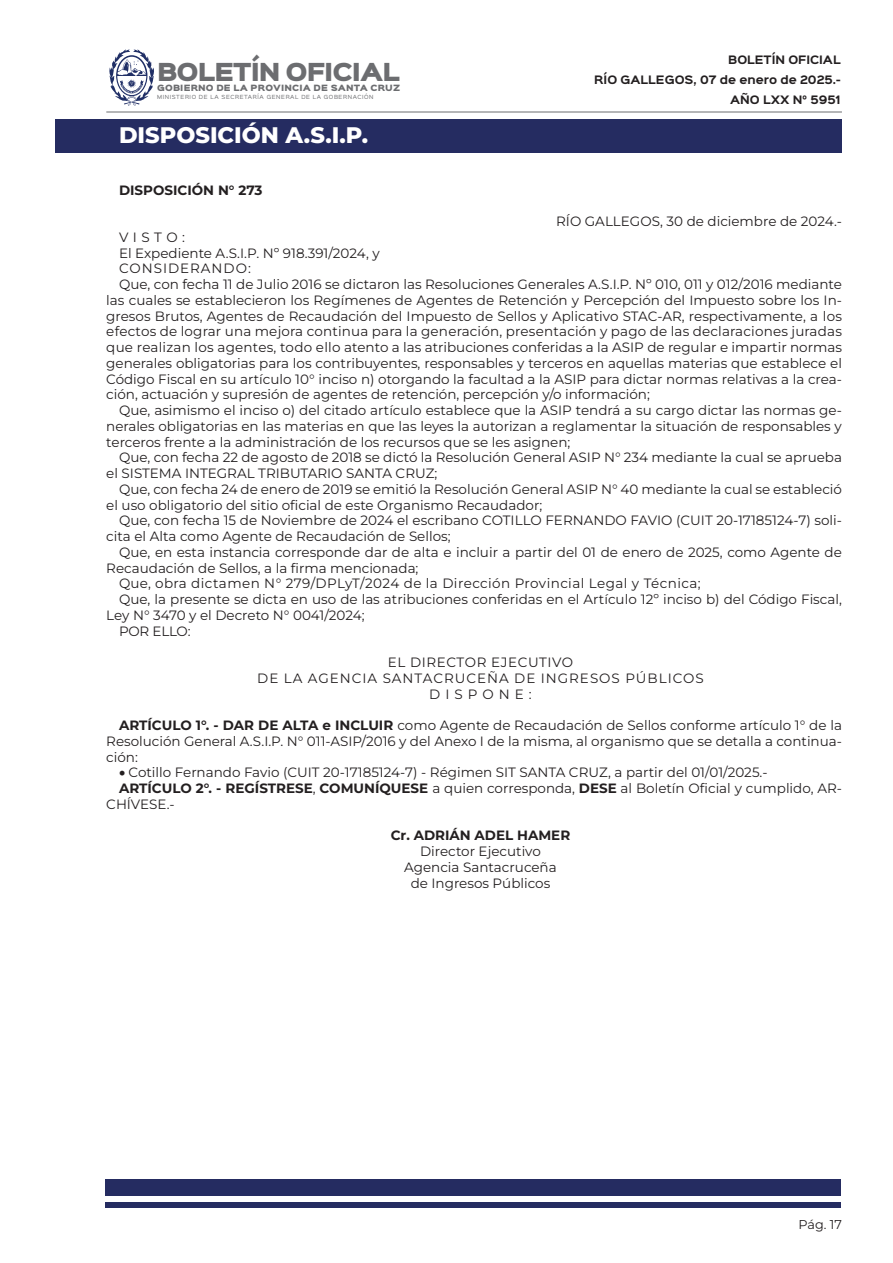
<style>
.page{position:relative;width:893px;height:1263px;background:#fff}
.page>*{position:absolute;margin:0;border:0;box-sizing:border-box;transform-origin:0 0}
.t1{font:800 22.5px "Montserrat";color:#fff}
.t2{font:22.35px "Sinkin Sans 900 X Black";letter-spacing:-.04em;color:#6c6d70}
.List_Paragraph{font:13.5px/15.8px "Montserrat";color:#231f20}
.List_Paragraph-2{font:13.5px "Montserrat";letter-spacing:.035em;color:#231f20}
.List_Paragraph-3{font:13.5px "Montserrat";letter-spacing:.07em;color:#231f20}
.t3{font:700 13.5px "Montserrat";color:#231f20}
.List_Paragraph-4{font:13.5px "Montserrat";letter-spacing:.045em;color:#231f20}
.t4{font:12.75px "Montserrat";color:#231f20}
.t5{font:700 10.5px/20px "Sinkin Sans 700";color:#231f20;text-align:right}
.t6{font:7.8px "Sinkin Sans 900 X Black";letter-spacing:.02em;color:#6c6d70}
.t7{font:5.1px "Sinkin Sans 400";letter-spacing:.12em;color:#6c6d70}
.s1{font-weight:700}
</style>
<div class="page">
<svg style="left:109px;top:49px;width:45px;height:57px"></svg>
<hr style="left:106px;top:112px;width:736px;height:1px;background:#6c6d70">
<div style="left:55px;top:119px;width:787px;height:33px;background:#252c61"></div>
<div style="left:105px;top:1179px;width:736px;height:16px;background:#252c61"></div>
<div style="left:105px;top:1202px;width:736px;height:6px;background:#252c61"></div>
<h2 class="t2" style="left:157px;top:61px;width:244px">BOLETÍN OFICIAL</h2>
<p class="t6" style="left:157px;top:84px;width:245px">GOBIERNO DE LA PROVINCIA DE SANTA CRUZ</p>
<p class="t7" style="left:157px;top:93px;width:218px">MINISTERIO DE LA SECRETARÍA GENERAL DE LA GOBERNACIÓN</p>
<p class="t1" style="left:119px;top:120px;width:251px">DISPOSICIÓN A.S.I.P.</p>
<p class="t3" style="left:119px;top:180px;width:145px">DISPOSICIÓN N° 273</p>
<p class="t5" style="left:594px;top:50px;width:248px">BOLETÍN OFICIAL<br>RÍO GALLEGOS, 07 de enero de 2025.-<br>AÑO LXX N° 5951</p>
<p class="List_Paragraph" style="left:556px;top:213px;width:287px">RÍO GALLEGOS, 30 de diciembre de 2024.-</p>
<p class="List_Paragraph" style="left:119px;top:229px;width:67px">V I S T O :</p>
<p class="List_Paragraph" style="left:119px;top:244px;width:262px">El Expediente A.S.I.P. Nº 918.391/2024, y</p>
<p class="List_Paragraph-3" style="left:119px;top:259px;width:133px">CONSIDERANDO:</p>
<p class="List_Paragraph" style="left:106px;top:276px;width:737px;text-align:justify;text-indent:13px">Que, con fecha 11 de Julio 2016 se dictaron las Resoluciones Generales A.S.I.P. Nº 010, 011 y 012/2016 mediante las cuales se establecieron los Regímenes de Agentes de Retención y Percepción del Impuesto sobre los In&shy;gresos Brutos, Agentes de Recaudación del Impuesto de Sellos y Aplicativo STAC-AR, respectivamente, a los efectos de lograr una mejora continua para la generación, presentación y pago de las declaraciones juradas que realizan los agentes, todo ello atento a las atribuciones conferidas a la ASIP de regular e impartir normas generales obligatorias para los contribuyentes, responsables y terceros en aquellas materias que establece el Código Fiscal en su artículo 10° inciso n) otorgando la facultad a la ASIP para dictar normas relativas a la crea&shy;ción, actuación y supresión de agentes de retención, percepción y/o información;</p>
<p class="List_Paragraph" style="left:106px;top:402px;width:737px;text-align:justify;text-indent:13px">Que, asimismo el inciso o) del citado artículo establece que la ASIP tendrá a su cargo dictar las normas ge&shy;nerales obligatorias en las materias en que las leyes la autorizan a reglamentar la situación de responsables y terceros frente a la administración de los recursos que se les asignen;</p>
<p class="List_Paragraph" style="left:106px;top:449px;width:737px;text-indent:13px">Que, con fecha 22 de agosto de 2018 se dictó la Resolución General ASIP N° 234 mediante la cual se aprueba el SISTEMA INTEGRAL TRIBUTARIO SANTA CRUZ;</p>
<p class="List_Paragraph" style="left:106px;top:481px;width:737px;text-indent:13px">Que, con fecha 24 de enero de 2019 se emitió la Resolución General ASIP N° 40 mediante la cual se estableció el uso obligatorio del sitio oficial de este Organismo Recaudador;</p>
<p class="List_Paragraph" style="left:106px;top:512px;width:737px;text-indent:13px">Que, con fecha 15 de Noviembre de 2024 el escribano COTILLO FERNANDO FAVIO (CUIT 20-17185124-7) soli&shy;cita el Alta como Agente de Recaudación de Sellos;</p>
<p class="List_Paragraph" style="left:106px;top:544px;width:737px;text-indent:13px">Que, en esta instancia corresponde dar de alta e incluir a partir del 01 de enero de 2025, como Agente de<br>Recaudación de Sellos, a la firma mencionada;</p>
<p class="List_Paragraph-2" style="left:119px;top:574px;width:583px">Que, obra dictamen N° 279/DPLyT/2024 de la Dirección Provincial Legal y Técnica;</p>
<p class="List_Paragraph" style="left:106px;top:591px;width:737px;text-indent:13px">Que, la presente se dicta en uso de las atribuciones conferidas en el Artículo 12º inciso b) del Código Fiscal,<br>Ley N° 3470 y el Decreto N° 0041/2024;</p>
<p class="List_Paragraph" style="left:119px;top:622px;width:73px">POR ELLO:</p>
<p class="List_Paragraph-4" style="left:388px;top:653px;width:187px">EL DIRECTOR EJECUTIVO</p>
<p class="List_Paragraph-3" style="left:257px;top:669px;width:448px">DE LA AGENCIA SANTACRUCEÑA DE INGRESOS PÚBLICOS</p>
<p class="List_Paragraph" style="left:429px;top:685px;width:104px">D I S P O N E :</p>
<p class="List_Paragraph" style="left:106px;top:717px;width:737px;text-align:justify;text-indent:13px"><span class="s1">ARTÍCULO 1°. - DAR DE ALTA e INCLUIR</span> como Agente de Recaudación de Sellos conforme artículo 1° de la Resolución General A.S.I.P. N° 011-ASIP/2016 y del Anexo I de la misma, al organismo que se detalla a continua&shy;ción:</p>
<p class="List_Paragraph" style="left:119px;top:764px;width:650px">• Cotillo Fernando Favio (CUIT 20-17185124-7) - Régimen SIT SANTA CRUZ, a partir del 01/01/2025.-</p>
<p class="List_Paragraph" style="left:106px;top:780px;width:737px;text-indent:13px"><span class="s1">ARTÍCULO 2°. - REGÍSTRESE</span>, <span class="s1">COMUNÍQUESE</span> a quien corresponda, <span class="s1">DESE</span> al Boletín Oficial y cumplido, AR-<br>CHÍVESE.-</p>
<p class="t3" style="left:391px;top:826px;width:181px">Cr. ADRIÁN ADEL HAMER</p>
<p class="List_Paragraph" style="left:420px;top:843px;width:122px">Director Ejecutivo</p>
<p class="List_Paragraph" style="left:404px;top:859px;width:154px">Agencia Santacruceña</p>
<p class="List_Paragraph" style="left:411px;top:874px;width:141px">de Ingresos Públicos</p>
<p class="t4" style="left:799px;top:1215px;width:45px">Pág. 17</p>
</div>
